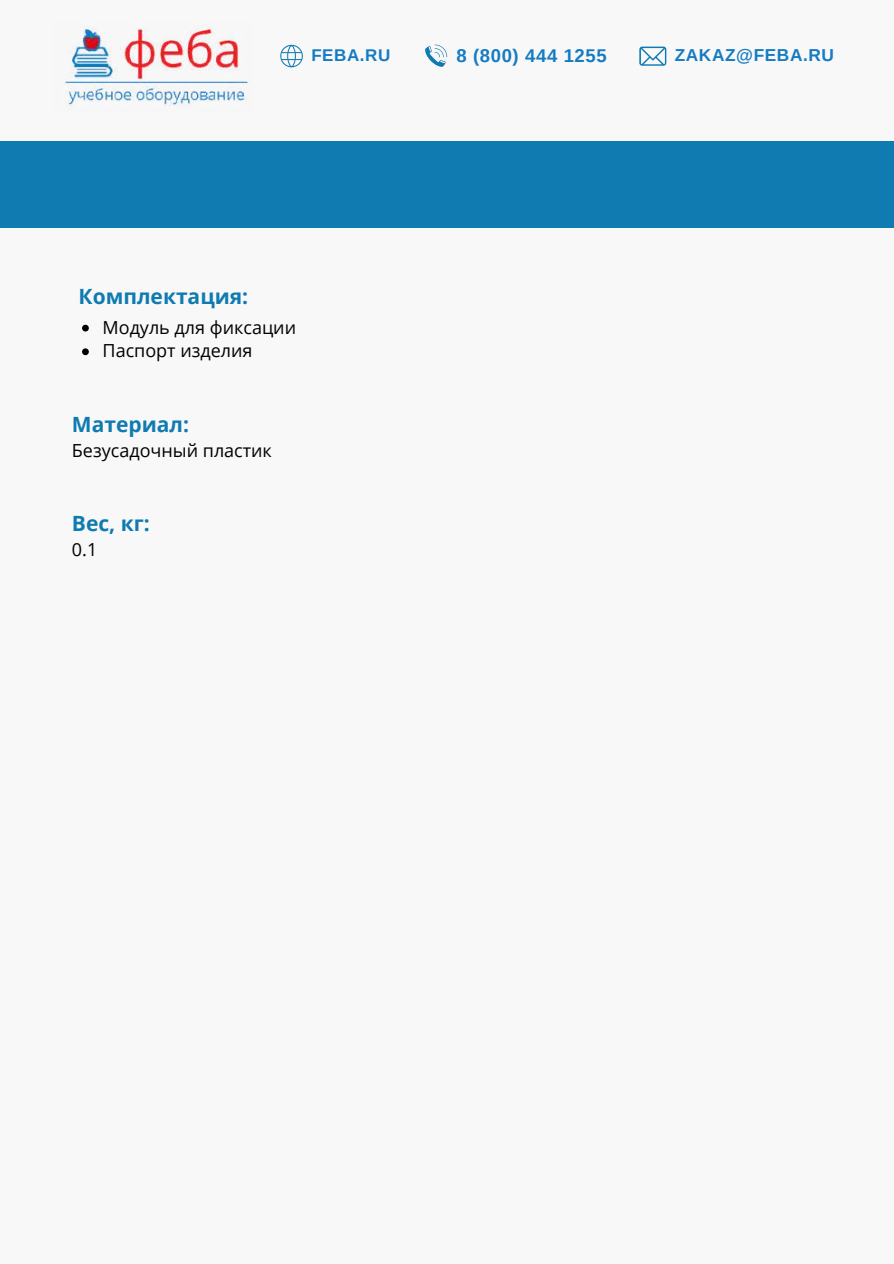
<style>
.page{position:relative;width:894px;height:1264px;background:#fff}
.page>*{position:absolute;margin:0;border:0;box-sizing:border-box;transform-origin:0 0}
.t1{font:700 21px "Open Sans";color:#107bb1}
.t2{font:700 18.45px "Arimo";letter-spacing:.035em;color:#157bc2}
.t3{font:18px/23.7px "Open Sans";color:#000}
.t4{font:700 17.25px "Arimo";letter-spacing:.035em;color:#157bc2}
.t5{font:700 16.95px "Arimo";letter-spacing:.035em;color:#157bc2}
</style>
<div class="page">
<div style="left:0;top:0;width:893px;height:1263px;background:#f8f8f8"></div>
<img style="left:62px;top:28px;width:187px;height:79px">
<div style="left:0;top:141px;width:893px;height:87px;background:#107bb1"></div>
<svg style="left:639px;top:47px;width:27px;height:19px"></svg>
<svg style="left:425px;top:45px;width:22px;height:22px"></svg>
<svg style="left:280px;top:45px;width:23px;height:22px"></svg>
<svg style="left:82px;top:325px;width:7px;height:6px"></svg>
<svg style="left:82px;top:348px;width:7px;height:7px"></svg>
<p class="t5" style="left:311px;top:44px;width:81px">FEBA.RU</p>
<p class="t2" style="left:456px;top:43px;width:152px">8 (800) 444 1255</p>
<p class="t4" style="left:674px;top:43px;width:161px">ZAKAZ@FEBA.RU</p>
<p class="t1" style="left:79px;top:282px;width:171px">Комплектация:</p>
<p class="t3" style="left:102px;top:315px;width:195px">Модуль для фиксации<br>Паспорт изделия</p>
<p class="t1" style="left:72px;top:409px;width:119px">Материал:</p>
<p class="t3" style="left:72px;top:437px;width:201px">Безусадочный пластик</p>
<p class="t1" style="left:72px;top:508px;width:79px">Вес, кг:</p>
<p class="t3" style="left:72px;top:537px;width:27px">0.1</p>
</div>
